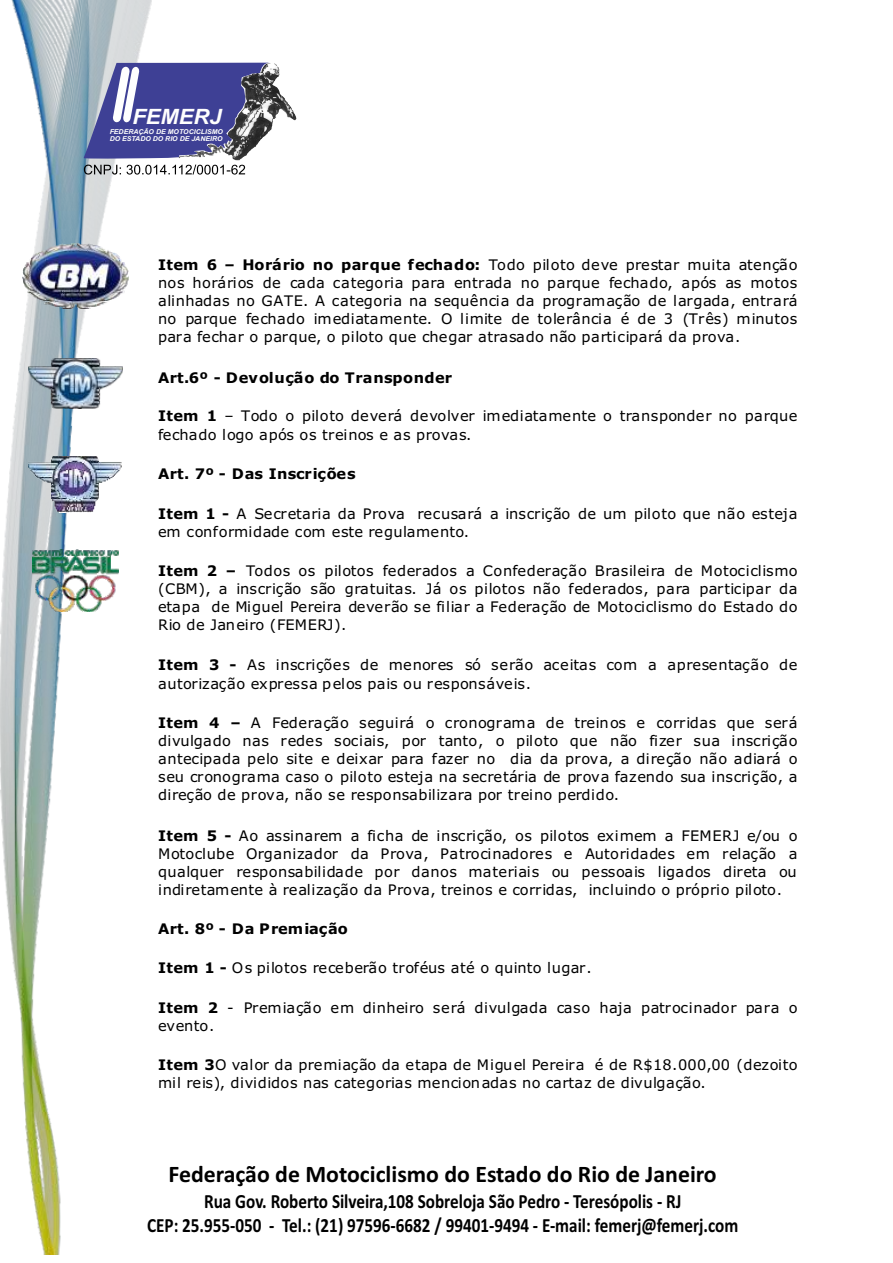
<style>
.page{position:relative;width:893px;height:1263px;background:#fff}
.page>*{position:absolute;margin:0;border:0;box-sizing:border-box;transform-origin:0 0}
.t1{font:700 23.85px "Calibri";color:#000}
.t2{font:italic 700 21.15px "Arial";color:#fefefe;scale:1.04 1}
.t3{font:700 20.25px/24.6px "Calibri";color:#000;text-align:center;scale:.85 1}
.t4{font:14.55px/18.1px "Verdana";letter-spacing:.03em;color:#000}
.t5{font:700 14.55px "Verdana";letter-spacing:.025em;color:#000}
.t6{font:italic 700 6.75px/7.5px "Arial";color:#fefefe;scale:1.04 1}
.s1{font-weight:700}
</style>
<div class="page">
<img style="left:1px;top:0;width:150px;height:1255px">
<img style="left:33px;top:549px;width:85px;height:62px">
<img style="left:29px;top:358px;width:93px;height:50px">
<img style="left:233px;top:63px;width:64px;height:97px">
<svg style="left:83px;top:63px;width:187px;height:96px;background:#5e619b"></svg>
<img style="left:22px;top:244px;width:106px;height:65px">
<svg style="left:84px;top:165px;width:161px;height:10px"></svg>
<img style="left:29px;top:457px;width:93px;height:56px">
<h2 class="t2" style="left:132px;top:109px;width:87px">FEMERJ</h2>
<p class="t6" style="left:110px;top:128px;width:110px">FEDERAÇÃO DE MOTOCICLISMO<br>DO ESTADO DO RIO DE JANEIRO</p>
<p class="t4" style="left:158px;top:256px;width:641px;text-align:justify"><span class="s1">Item 6 – Horário no parque fechado:</span> Todo piloto deve prestar muita atenção nos horários de cada categoria para entrada no parque fechado, após as motos alinhadas no GATE. A categoria na sequência da programação de largada, entrará no parque fechado imediatamente. O limite de tolerância é de 3 (Três) minutos para fechar o parque, o piloto que chegar atrasado não participará da prova.</p>
<p class="t5" style="left:158px;top:371px;width:296px">Art.6º - Devolução do Transponder</p>
<p class="t4" style="left:158px;top:408px;width:641px"><span class="s1">Item 1</span> – Todo o piloto deverá devolver imediatamente o transponder no parque fechado logo após os treinos e as provas.</p>
<p class="t5" style="left:158px;top:467px;width:199px">Art. 7º - Das Inscrições</p>
<p class="t4" style="left:158px;top:505px;width:641px"><span class="s1">Item 1 -</span> A Secretaria da Prova recusará a inscrição de um piloto que não esteja em conformidade com este regulamento.</p>
<p class="t4" style="left:158px;top:562px;width:641px;text-align:justify"><span class="s1">Item 2 –</span> Todos os pilotos federados a Confederação Brasileira de Motociclismo (CBM), a inscrição são gratuitas. Já os pilotos não federados, para participar da etapa de Miguel Pereira deverão se filiar a Federação de Motociclismo do Estado do Rio de Janeiro (FEMERJ).</p>
<p class="t4" style="left:158px;top:657px;width:641px"><span class="s1">Item 3 -</span> As inscrições de menores só serão aceitas com a apresentação de autorização expressa pelos pais ou responsáveis.</p>
<p class="t4" style="left:158px;top:714px;width:641px;text-align:justify"><span class="s1">Item 4 –</span> A Federação seguirá o cronograma de treinos e corridas que será divulgado nas redes sociais, por tanto, o piloto que não fizer sua inscrição antecipada pelo site e deixar para fazer no dia da prova, a direção não adiará o seu cronograma caso o piloto esteja na secretária de prova fazendo sua inscrição, a direção de prova, não se responsabilizara por treino perdido.</p>
<p class="t4" style="left:158px;top:827px;width:641px;text-align:justify"><span class="s1">Item 5 -</span> Ao assinarem a ficha de inscrição, os pilotos eximem a FEMERJ e/ou o Motoclube Organizador da Prova, Patrocinadores e Autoridades em relação a qualquer responsabilidade por danos materiais ou pessoais ligados direta ou indiretamente à realização da Prova, treinos e corridas, incluindo o próprio piloto.</p>
<p class="t5" style="left:158px;top:923px;width:191px">Art. 8º - Da Premiação</p>
<p class="t4" style="left:158px;top:960px;width:435px"><span class="s1">Item 1 -</span> Os pilotos receberão troféus até o quinto lugar.</p>
<p class="t4" style="left:158px;top:1000px;width:641px"><span class="s1">Item 2</span> - Premiação em dinheiro será divulgada caso haja patrocinador para o evento.</p>
<p class="t4" style="left:158px;top:1057px;width:641px"><span class="s1">Item 3</span>O valor da premiação da etapa de Miguel Pereira é de R$18.000,00 (dezoito mil reis), divididos nas categorias mencionadas no cartaz de divulgação.</p>
<h1 class="t1" style="left:168px;top:1164px;width:550px">Federação de Motociclismo do Estado do Rio de Janeiro</h1>
<h3 class="t3" style="left:147px;top:1190px;width:697px">Rua Gov. Roberto Silveira,108 Sobreloja São Pedro - Teresópolis - RJ<br>CEP: 25.955-050 - Tel.: (21) 97596-6682 / 99401-9494 - E-mail: femerj@femerj.com</h3>
</div>
